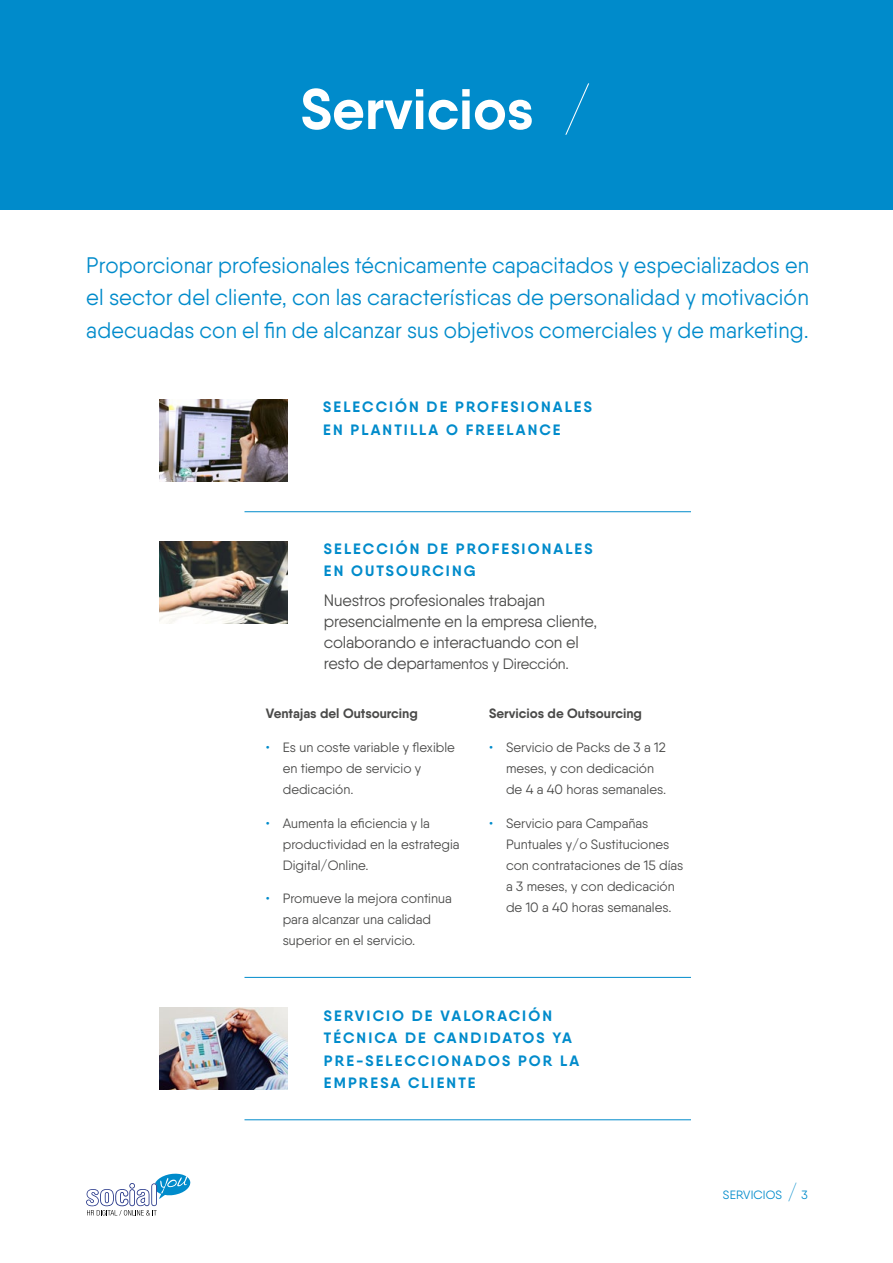
<style>
.page{position:relative;width:893px;height:1263px;background:#fff}
.page>*{position:absolute;margin:0;border:0;box-sizing:border-box;transform-origin:0 0}
.t1{font:700 57px "Qanelas";color:#fff}
.t2{font:22.5px/32.2px "Qanelas";letter-spacing:.01em;color:#008bcb;text-align:justify}
.t3{font:16.5px/21px "Qanelas";letter-spacing:-.01em;color:#4a4a49}
.t4{font:700 15px/22.5px "Qanelas";letter-spacing:.14em;color:#008bcb}
.t5{font:15px "Qanelas";letter-spacing:-.01em;color:#4a4a49}
.t6{font:13.5px/21px "Qanelas";color:#4a4a49}
.t7{font:700 13.5px "Qanelas";color:#4a4a49}
.t8{font:12px "Qanelas";letter-spacing:.01em;color:#008bcb}
.s1{font-weight:100}
.s2{font-size:16.5px}
.s3{color:#008bcb}
.s4{font-family:"Uni Sans";font-weight:100;font-size:25.5px}
</style>
<div class="page">
<div style="left:0;top:0;width:893px;height:210px;background:#008bcb"></div>
<hr style="left:244px;top:511px;width:447px;height:1px;background:#008bcb">
<hr style="left:244px;top:977px;width:447px;height:1px;background:#008bcb">
<hr style="left:244px;top:1119px;width:447px;height:1px;background:#008bcb">
<img style="left:159px;top:542px;width:128px;height:82px">
<img style="left:159px;top:400px;width:128px;height:82px">
<img style="left:159px;top:1007px;width:128px;height:83px">
<svg style="left:86px;top:1173px;width:105px;height:42px"></svg>
<h1 class="t1" style="left:301px;top:73px;width:293px">Servicios <span class="s1">/</span></h1>
<h2 class="t2" style="left:86px;top:249px;width:724px">Proporcionar profesionales técnicamente capacitados y especializados en el sector del cliente, con las características de personalidad y motivación adecuadas con el fin de alcanzar sus objetivos comerciales y de marketing.</h2>
<p class="t4" style="left:323px;top:396px;width:270px">SELECCIÓN DE PROFESIONALES<br>EN PLANTILLA O FREELANCE</p>
<p class="t4" style="left:324px;top:537px;width:270px">SELECCIÓN DE PROFESIONALES<br>EN OUTSOURCING</p>
<p class="t3" style="left:324px;top:589px;width:275px">Nuestros profesionales trabajan presencialmente en la empresa cliente, colaborando e interactuando con el</p>
<p class="t5" style="left:324px;top:654px;width:247px"><span class="s2">resto de depar</span>tamentos y Dirección.</p>
<p class="t7" style="left:266px;top:705px;width:154px">Ventajas del Outsourcing</p>
<p class="t6" style="left:283px;top:736px;width:174px;text-indent:-17px"><span class="s3">•</span> Es un coste variable y flexible en tiempo de servicio y dedicación.</p>
<p class="t6" style="left:283px;top:812px;width:178px;text-indent:-17px"><span class="s3">•</span> Aumenta la eficiencia y la productividad en la estrategia<br>Digital/Online.</p>
<p class="t6" style="left:283px;top:888px;width:170px;text-indent:-17px"><span class="s3">•</span> Promueve la mejora continua para alcanzar una calidad superior en el servicio.</p>
<p class="t7" style="left:489px;top:705px;width:154px">Servicios de Outsourcing</p>
<p class="t6" style="left:506px;top:736px;width:162px;text-indent:-17px"><span class="s3">•</span> Servicio de Packs de 3 a 12 meses, y con dedicación de 4 a 40 horas semanales.</p>
<p class="t6" style="left:506px;top:812px;width:179px;text-indent:-17px"><span class="s3">•</span> Servicio para Campañas<br>Puntuales y/o Sustituciones con contrataciones de 15 días a 3 meses, y con dedicación de 10 a 40 horas semanales.</p>
<p class="t4" style="left:324px;top:1004px;width:257px">SERVICIO DE VALORACIÓN<br>TÉCNICA DE CANDIDATOS YA<br>PRE-SELECCIONADOS POR LA<br>EMPRESA CLIENTE</p>
<p class="t8" style="left:723px;top:1187px;width:86px">SERVICIOS <span class="s4">/</span> 3</p>
</div>
